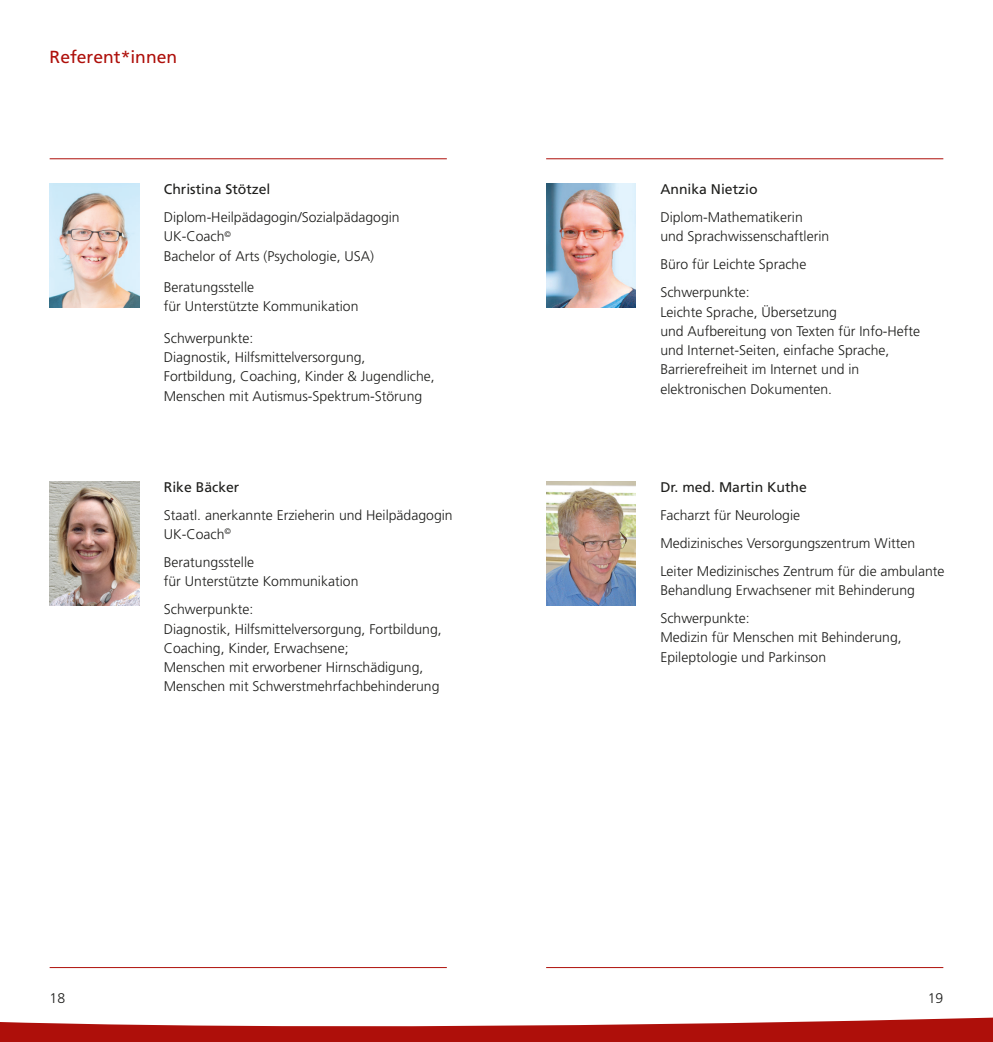
<style>
.page{position:relative;width:993px;height:1042px;background:#fff}
.page>*{position:absolute;margin:0;border:0;box-sizing:border-box;transform-origin:0 0}
.t1{font:17.5px "Frutiger LT Std";color:#ae0f0a}
.t2{font:300 14px/19.2px "Frutiger LT Std";color:#1d1d1b}
.t3{font:14px "Frutiger LT Std";color:#1d1d1b}
</style>
<div class="page">
<svg style="left:0;top:1017px;width:992px;height:25px"></svg>
<hr style="left:50px;top:967px;width:396px;height:1px;background:#ae0f0a">
<hr style="left:546px;top:967px;width:397px;height:1px;background:#ae0f0a">
<hr style="left:50px;top:158px;width:396px;height:1px;background:#ae0f0a">
<hr style="left:546px;top:158px;width:397px;height:1px;background:#ae0f0a">
<img style="left:50px;top:184px;width:89px;height:124px">
<img style="left:50px;top:481px;width:89px;height:124px">
<img style="left:546px;top:184px;width:89px;height:124px">
<img style="left:546px;top:481px;width:89px;height:124px">
<p class="t1" style="left:50px;top:46px;width:129px">Referent*innen</p>
<p class="t3" style="left:164px;top:181px;width:108px">Christina Stötzel</p>
<p class="t2" style="left:164px;top:208px;width:237px">Diplom-Heilpädagogin/Sozialpädagogin<br>UK-Coach<sup>©<br></sup>Bachelor of Arts (Psychologie, USA)</p>
<p class="t2" style="left:164px;top:278px;width:196px">Beratungsstelle<br>für Unterstützte Kommunikation</p>
<p class="t2" style="left:164px;top:329px;width:272px">Schwerpunkte:<br>Diagnostik, Hilfsmittelversorgung, Fortbildung, Coaching, Kinder &amp; Jugendliche, Menschen mit Autismus-Spektrum-Störung</p>
<p class="t3" style="left:164px;top:479px;width:77px">Rike Bäcker</p>
<p class="t2" style="left:164px;top:505px;width:290px">Staatl. anerkannte Erzieherin und Heilpädagogin<br>UK-Coach<sup>©</sup></p>
<p class="t2" style="left:164px;top:553px;width:196px">Beratungsstelle<br>für Unterstützte Kommunikation</p>
<p class="t2" style="left:164px;top:600px;width:279px">Schwerpunkte:<br>Diagnostik, Hilfsmittelversorgung, Fortbildung, Coaching, Kinder, Erwachsene;<br>Menschen mit erworbener Hirnschädigung, Menschen mit Schwerstmehrfachbehinderung</p>
<p class="t3" style="left:660px;top:181px;width:99px">Annika Nietzio</p>
<p class="t2" style="left:660px;top:208px;width:170px">Diplom-Mathematikerin und Sprachwissenschaftlerin</p>
<p class="t2" style="left:660px;top:251px;width:147px;line-height:28px">Büro für Leichte Sprache<br>Schwerpunkte:</p>
<p class="t2" style="left:660px;top:302px;width:261px">Leichte Sprache, Übersetzung<br>und Aufbereitung von Texten für Info-Hefte und Internet-Seiten, einfache Sprache, Barrierefreiheit im Internet und in elektronischen Dokumenten.</p>
<p class="t3" style="left:660px;top:479px;width:148px">Dr. med. Martin Kuthe</p>
<p class="t2" style="left:660px;top:501px;width:285px;line-height:28px">Facharzt für Neurologie<br>Medizinisches Versorgungszentrum Witten<br>Leiter Medizinisches Zentrum für die ambulante</p>
<p class="t2" style="left:660px;top:576px;width:256px;line-height:28px">Behandlung Erwachsener mit Behinderung<br>Schwerpunkte:</p>
<p class="t2" style="left:660px;top:628px;width:243px">Medizin für Menschen mit Behinderung,<br>Epileptologie und Parkinson</p>
<p class="t2" style="left:50px;top:988px;width:17px">18</p>
<p class="t2" style="left:927px;top:988px;width:17px">19</p>
</div>
